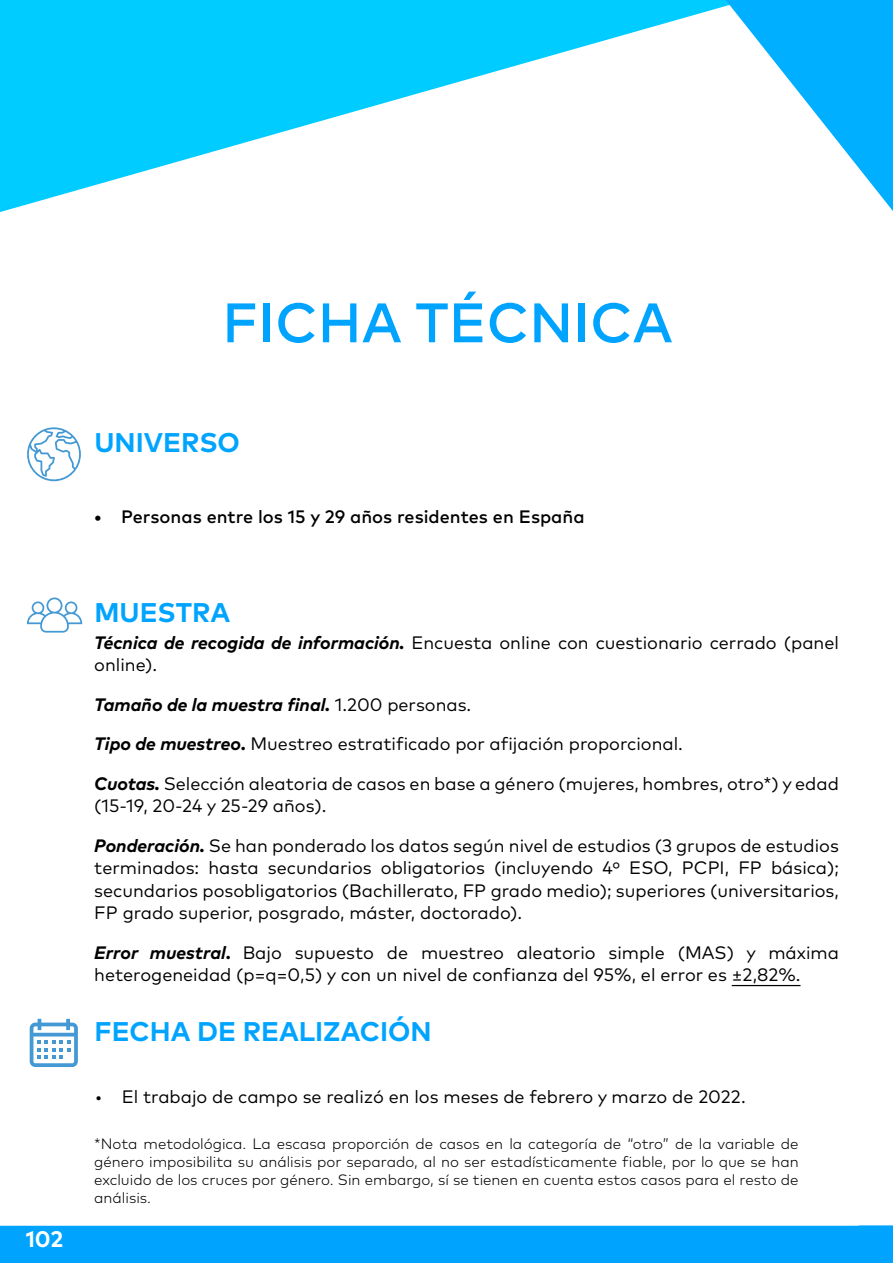
<style>
.page{position:relative;width:893px;height:1263px;background:#fff}
.page>*{position:absolute;margin:0;border:0;box-sizing:border-box;transform-origin:0 0}
.t1{font:500 55.5px "Mark Pro";color:#00a4ff}
.t2{font:700 27px "Mark Pro";color:#00a4ff}
.t3{font:700 22.5px "Mark Pro";color:#fff}
.t4{font:18px/22.5px "Mark Pro";color:#000}
.t5{font:500 18px "Mark Pro";color:#000}
.t6{font:300 15px/18px "Mark Pro";color:#000;text-align:justify}
.s1{font-weight:700;font-style:italic}
.s2{font-weight:700}
</style>
<div class="page">
<svg style="left:0;top:0;width:722px;height:212px;fill:#0cf"></svg>
<svg style="left:722px;top:0;width:171px;height:211px"></svg>
<div style="left:0;top:1225px;width:893px;height:38px;background:#00a4ff"></div>
<hr style="left:732px;top:985px;width:68px;height:1px;background:#000">
<svg style="left:27px;top:597px;width:55px;height:36px"></svg>
<svg style="left:30px;top:1019px;width:48px;height:48px"></svg>
<svg style="left:27px;top:427px;width:54px;height:54px"></svg>
<h1 class="t1" style="left:222px;top:281px;width:452px">FICHA TÉCNICA</h1>
<p class="t3" style="left:26px;top:1222px;width:39px">102</p>
<h2 class="t2" style="left:94px;top:422px;width:147px">UNIVERSO</h2>
<p class="t5" style="left:94px;top:503px;width:492px">• Personas entre los 15 y 29 años residentes en España</p>
<h2 class="t2" style="left:94px;top:592px;width:137px">MUESTRA</h2>
<p class="t4" style="left:94px;top:630px;width:746px"><span class="s1">Técnica de recogida de información.</span> Encuesta online con cuestionario cerrado (panel online).</p>
<p class="t4" style="left:94px;top:683px;width:746px;line-height:39.5px"><span class="s1">Tamaño de la muestra final.</span> 1.200 personas.<br><span class="s1">Tipo de muestreo</span><span class="s2">.</span> Muestreo estratificado por afijación proporcional.<br><span class="s1">Cuotas.</span> Selección aleatoria de casos en base a género (mujeres, hombres, otro*) y edad</p>
<p class="t4" style="left:94px;top:785px;width:746px;line-height:39.5px">(15-19, 20-24 y 25-29 años).<br><span class="s1">Ponderación.</span> Se han ponderado los datos según nivel de estudios (3 grupos de estudios</p>
<p class="t4" style="left:94px;top:855px;width:746px;text-align:justify">terminados: hasta secundarios obligatorios (incluyendo 4º ESO, PCPI, FP básica); secundarios posobligatorios (Bachillerato, FP grado medio); superiores (universitarios, FP grado superior, posgrado, máster, doctorado).</p>
<p class="t4" style="left:94px;top:940px;width:746px"><span class="s1">Error muestral</span><span class="s2">.</span> Bajo supuesto de muestreo aleatorio simple (MAS) y máxima heterogeneidad (p=q=0,5) y con un nivel de confianza del 95%, el error es ±2,82%.</p>
<h2 class="t2" style="left:94px;top:1011px;width:339px">FECHA DE REALIZACIÓN</h2>
<p class="t4" style="left:95px;top:1084px;width:652px">• El trabajo de campo se realizó en los meses de febrero y marzo de 2022.</p>
<p class="t6" style="left:94px;top:1133px;width:706px">*Nota metodológica. La escasa proporción de casos en la categoría de “otro” de la variable de género imposibilita su análisis por separado, al no ser estadísticamente fiable, por lo que se han excluido de los cruces por género. Sin embargo, sí se tienen en cuenta estos casos para el resto de análisis.</p>
</div>
